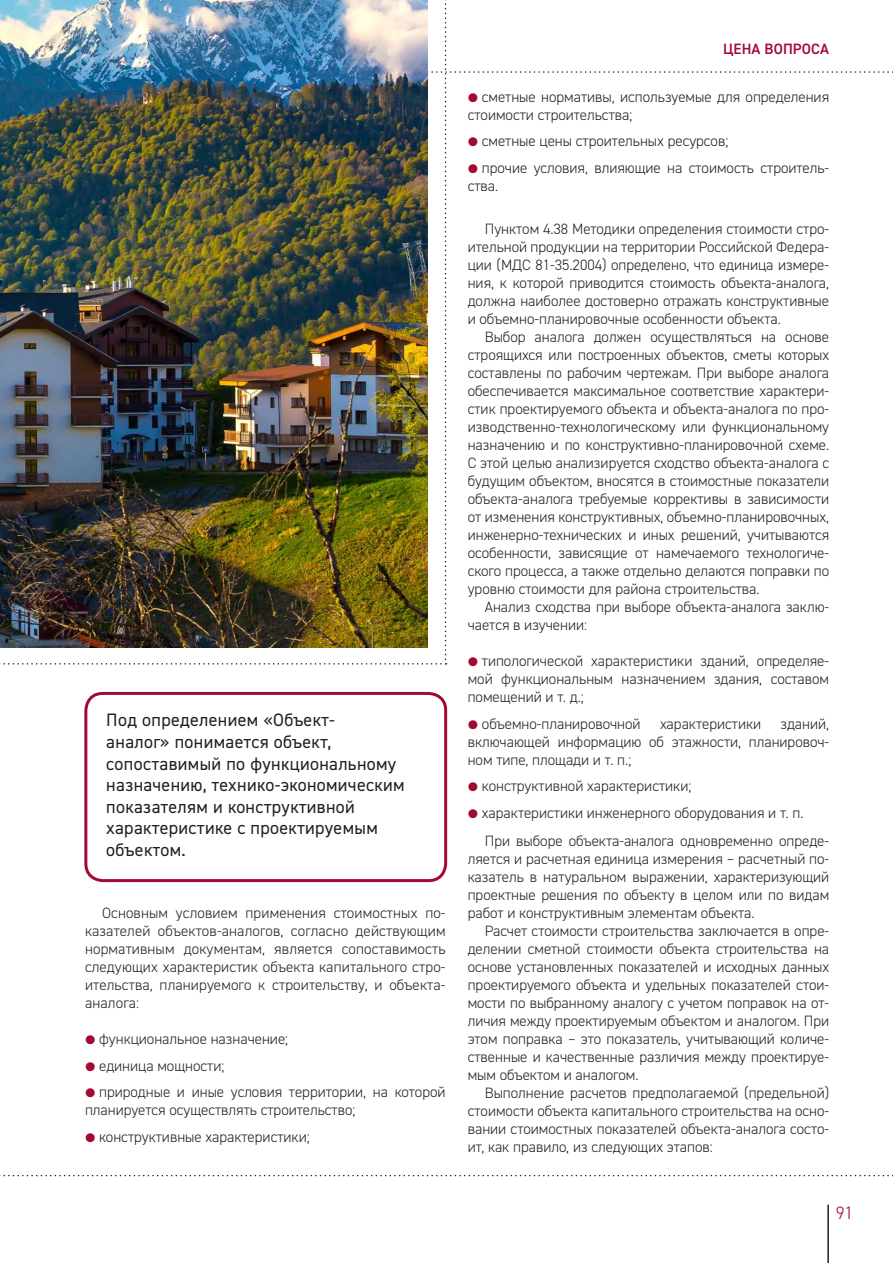
<style>
.page{position:relative;width:893px;height:1263px;background:#fff}
.page>*{position:absolute;margin:0;border:0;box-sizing:border-box;transform-origin:0 0}
.t1{font:18px/21.6px "DIN2014";letter-spacing:.02em;color:#231f20}
.t2{font:300 18px "DIN2014";color:#a30a32}
.t3{font:300 15px/18px "DIN2014";color:#231f20;text-align:justify}
.t4{font:600 15px "DIN2014";letter-spacing:.01em;color:#a30a32}
.s1{font-family:"Proxima Nova";font-weight:600;color:#a30a32}
</style>
<div class="page">
<svg style="left:0;top:1175px;width:893px;height:1px"></svg>
<hr style="left:827px;top:1205px;width:2px;height:58px;background:#231f20">
<div style="left:84px;top:692px;width:363px;height:190px;border:3px solid #a30a32;border-radius:17px"></div>
<img style="left:0;top:0;width:893px;height:664px">
<p class="t1" style="left:106px;top:709px;width:300px">Под определением «Объект-<br>аналог» понимается объект, сопоставимый по функциональному назначению, технико-экономическим показателям и конструктивной характеристике с проектируемым объектом.</p>
<p class="t3" style="left:85px;top:904px;width:362px;text-indent:17px">Основным условием применения стоимостных по&shy;казателей объектов-аналогов, согласно действующим нормативным документам, является сопоставимость следующих характеристик объекта капитального стро&shy;ительства, планируемого к строительству, и объекта&shy;аналога:</p>
<p class="t3" style="left:85px;top:1030px;width:205px"><span class="s1">●</span> функциональное назначение;</p>
<p class="t3" style="left:85px;top:1056px;width:141px"><span class="s1">●</span> единица мощности;</p>
<p class="t3" style="left:85px;top:1083px;width:362px"><span class="s1">●</span> природные и иные условия территории, на которой планируется осуществлять строительство;</p>
<p class="t3" style="left:85px;top:1127px;width:226px"><span class="s1">●</span> конструктивные характеристики;</p>
<p class="t4" style="left:723px;top:39px;width:107px">ЦЕНА ВОПРОСА</p>
<p class="t3" style="left:468px;top:88px;width:363px"><span class="s1">●</span> сметные нормативы, используемые для определения стоимости строительства;</p>
<p class="t3" style="left:468px;top:132px;width:262px"><span class="s1">●</span> сметные цены строительных ресурсов;</p>
<p class="t3" style="left:468px;top:159px;width:363px"><span class="s1">●</span> прочие условия, влияющие на стоимость строитель&shy;ства.</p>
<p class="t3" style="left:468px;top:220px;width:363px;text-indent:17px">Пунктом 4.38 Методики определения стоимости стро&shy;ительной продукции на территории Российской Федера&shy;ции (МДС 81-35.2004) определено, что единица измере&shy;ния, к которой приводится стоимость объекта-аналога, должна наиболее достоверно отражать конструктивные и объемно-планировочные особенности объекта.</p>
<p class="t3" style="left:468px;top:328px;width:363px;text-indent:17px">Выбор аналога должен осуществляться на основе строящихся или построенных объектов, сметы которых составлены по рабочим чертежам. При выборе аналога обеспечивается максимальное соответствие характери&shy;стик проектируемого объекта и объекта-аналога по про&shy;изводственно-технологическому или функциональному назначению и по конструктивно-планировочной схеме.<br>С этой целью анализируется сходство объекта-аналога с будущим объектом, вносятся в стоимостные показатели объекта-аналога требуемые коррективы в зависимости от изменения конструктивных, объемно-планировочных, инженерно-технических и иных решений, учитываются особенности, зависящие от намечаемого технологиче&shy;ского процесса, а также отдельно делаются поправки по уровню стоимости для района строительства.</p>
<p class="t3" style="left:468px;top:598px;width:363px;text-indent:17px">Анализ сходства при выборе объекта-аналога заклю&shy;чается в изучении:</p>
<p class="t3" style="left:468px;top:652px;width:363px"><span class="s1">●</span> типологической характеристики зданий, определяе&shy;мой функциональным назначением здания, составом помещений и т. д.;</p>
<p class="t3" style="left:468px;top:714px;width:174px"><span class="s1">●</span> объемно-планировочной</p>
<p class="t3" style="left:660px;top:714px;width:103px">характеристики</p>
<p class="t3" style="left:468px;top:714px;width:363px;text-indent:313px">зданий, включающей информацию об этажности, планировоч&shy;ном типе, площади и т. п.;</p>
<p class="t3" style="left:468px;top:777px;width:225px"><span class="s1">●</span> конструктивной характеристики;</p>
<p class="t3" style="left:485px;top:798px;width:346px;line-height:28.5px;text-indent:-17px"><span class="s1">●</span> характеристики инженерного оборудования и т. п.<br>При выборе объекта-аналога одновременно опреде-</p>
<p class="t3" style="left:468px;top:850px;width:363px">ляется и расчетная единица измерения – расчетный по&shy;казатель в натуральном выражении, характеризующий проектные решения по объекту в целом или по видам работ и конструктивным элементам объекта.</p>
<p class="t3" style="left:468px;top:922px;width:363px;text-indent:17px">Расчет стоимости строительства заключается в опре&shy;делении сметной стоимости объекта строительства на основе установленных показателей и исходных данных проектируемого объекта и удельных показателей стои&shy;мости по выбранному аналогу с учетом поправок на от&shy;личия между проектируемым объектом и аналогом. При этом поправка – это показатель, учитывающий количе&shy;ственные и качественные различия между проектируе&shy;мым объектом и аналогом.</p>
<p class="t3" style="left:468px;top:1084px;width:363px;text-indent:17px">Выполнение расчетов предполагаемой (предельной) стоимости объекта капитального строительства на осно&shy;вании стоимостных показателей объекта-аналога состо&shy;ит, как правило, из следующих этапов:</p>
<p class="t2" style="left:836px;top:1201px;width:19px">91</p>
</div>
